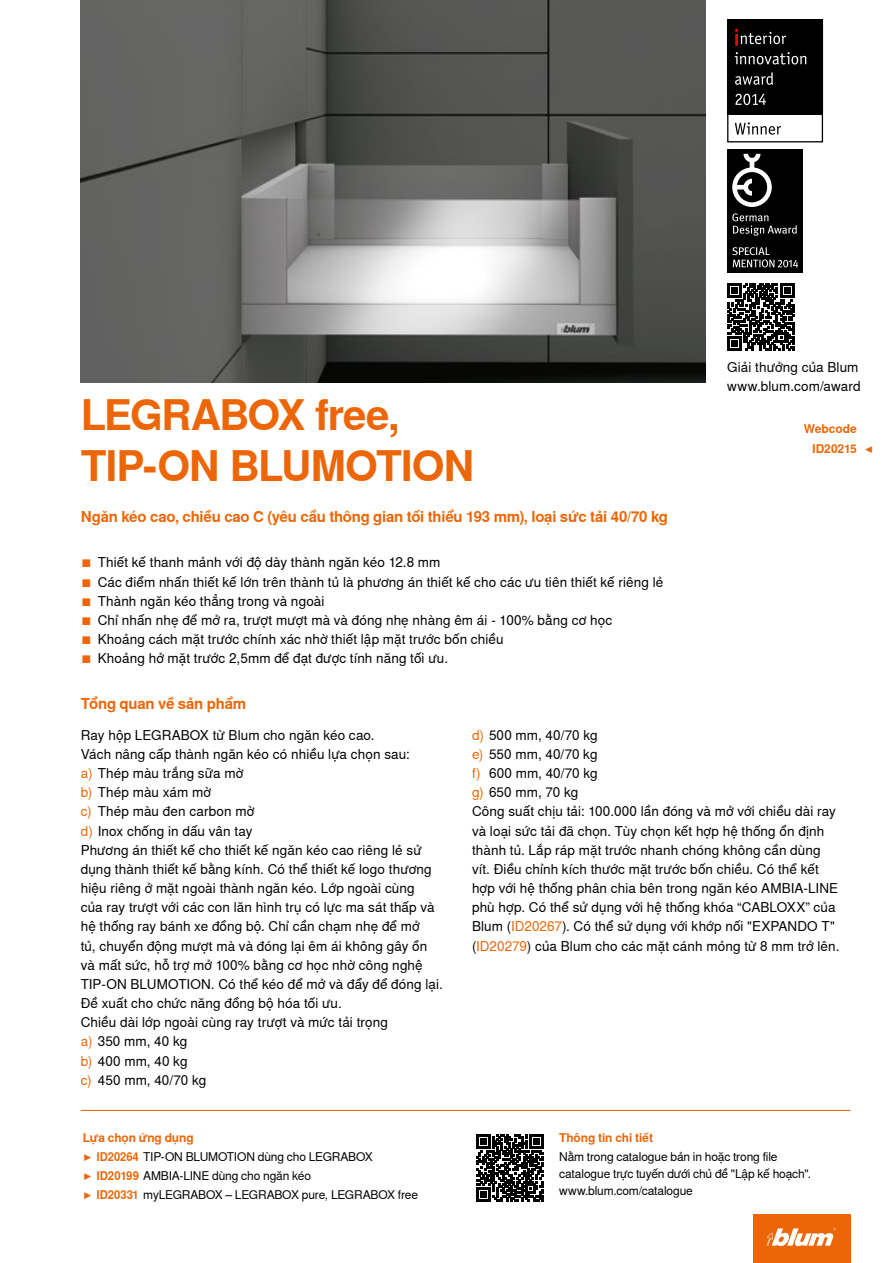
<style>
.page{position:relative;width:893px;height:1263px;background:#fff}
.page>*{position:absolute;margin:0;border:0;box-sizing:border-box;transform-origin:0 0}
.CB_AF_Ueber_Tit2{font:700 42px/50.4px "Nimbus Sans Global";letter-spacing:-.035em;color:#ec6608}
.CB_AF_Ueber_Ber1o_li{font:700 15px "Nimbus Sans Global";letter-spacing:-.015em;color:#ec6608}
.CB_AF_FliesIMG_li{font:13.5px/19.2px "Nimbus Sans Global";letter-spacing:.01em;color:#000}
.CB_AF_Bes_IMG9{font:13.5px "Nimbus Sans Global";letter-spacing:.005em;color:#000}
.CB_AF_Ueber_Ber2o_li{font:12px "Nimbus Sans Global";letter-spacing:-.015em;color:#000}
.CB_AF_Fliess_li{font:12px "Nimbus Sans Global";letter-spacing:-.01em;color:#000}
.CB_AF_Ueber_Ber2o_li-2{font:700 12px "Nimbus Sans Global";letter-spacing:-.005em;color:#ec6608}
.CB_AF_Ueber_Ber2o_re{font:700 12px "Nimbus Sans Global";letter-spacing:-.005em;color:#ec6608}
.s1{color:#ec6608}
.s2{font-weight:700;color:#ec6608}
</style>
<div class="page">
<img style="left:81px;top:0;width:625px;height:383px">
<svg style="left:727px;top:19px;width:96px;height:123px"></svg>
<div style="left:727px;top:149px;width:75px;height:123px;background:#000"></div>
<svg style="left:732px;top:154px;width:40px;height:53px"></svg>
<svg style="left:732px;top:247px;width:66px;height:21px"></svg>
<svg style="left:732px;top:213px;width:65px;height:23px"></svg>
<div style="left:753px;top:1214px;width:97px;height:49px;background:#ec6608"></div>
<svg style="left:767px;top:1227px;width:69px;height:19px"></svg>
<svg style="left:727px;top:284px;width:67px;height:67px"></svg>
<hr style="left:81px;top:1110px;width:769px;height:1px;background:#ec6608">
<svg style="left:476px;top:1134px;width:67px;height:67px"></svg>
<p class="CB_AF_Ueber_Tit2" style="left:81px;top:390px;width:395px">LEGRABOX free,<br>TIP-ON BLUMOTION</p>
<p class="CB_AF_Ueber_Ber1o_li" style="left:81px;top:508px;width:589px">Ngăn kéo cao, chiều cao C (yêu cầu thông gian tối thiểu 193 mm), loại sức tải 40/70 kg</p>
<p class="CB_AF_Bes_IMG9" style="left:81px;top:555px;width:361px"><span class="s1">■</span> Thiết kế thanh mảnh với độ dày thành ngăn kéo 12.8 mm</p>
<p class="CB_AF_Bes_IMG9" style="left:81px;top:574px;width:584px"><span class="s1">■</span> Các điểm nhấn thiết kế lớn trên thành tủ là phương án thiết kế cho các ưu tiên thiết kế riêng lẻ</p>
<p class="CB_AF_Bes_IMG9" style="left:81px;top:593px;width:245px"><span class="s1">■</span> Thành ngăn kéo thẳng trong và ngoài</p>
<p class="CB_AF_Bes_IMG9" style="left:81px;top:612px;width:533px"><span class="s1">■</span> Chỉ nhấn nhẹ để mở ra, trượt mượt mà và đóng nhẹ nhàng êm ái - 100% bằng cơ học</p>
<p class="CB_AF_Bes_IMG9" style="left:81px;top:631px;width:424px"><span class="s1">■</span> Khoảng cách mặt trước chính xác nhờ thiết lập mặt trước bốn chiều</p>
<p class="CB_AF_Bes_IMG9" style="left:81px;top:651px;width:369px"><span class="s1">■</span> Khoảng hở mặt trước 2,5mm để đạt được tính năng tối ưu.</p>
<p class="CB_AF_Ueber_Ber1o_li" style="left:81px;top:695px;width:167px">Tổng quan về sản phẩm</p>
<p class="CB_AF_FliesIMG_li" style="left:727px;top:358px;width:133px">Giải thưởng của Blum</p>
<p class="CB_AF_FliesIMG_li" style="left:727px;top:377px;width:135px">www.blum.com/award</p>
<p class="CB_AF_Ueber_Ber2o_re" style="left:804px;top:422px;width:55px">Webcode</p>
<p class="CB_AF_Ueber_Ber2o_re" style="left:812px;top:441px;width:46px">ID20215</p>
<p class="CB_AF_Ueber_Ber2o_re" style="left:865px;top:441px;width:11px">◀</p>
<p class="CB_AF_FliesIMG_li" style="left:81px;top:725px;width:295px">Ray hộp LEGRABOX từ Blum cho ngăn kéo cao.</p>
<p class="CB_AF_FliesIMG_li" style="left:81px;top:744px;width:330px">Vách nâng cấp thành ngăn kéo có nhiều lựa chọn sau:</p>
<p class="CB_AF_FliesIMG_li" style="left:81px;top:764px;width:164px"><span class="s1">a)</span> Thép màu trắng sữa mờ</p>
<p class="CB_AF_FliesIMG_li" style="left:81px;top:783px;width:132px"><span class="s1">b)</span> Thép màu xám mờ</p>
<p class="CB_AF_FliesIMG_li" style="left:81px;top:802px;width:175px"><span class="s1">c)</span> Thép màu đen carbon mờ</p>
<p class="CB_AF_FliesIMG_li" style="left:81px;top:821px;width:173px"><span class="s1">d)</span> Inox chống in dấu vân tay</p>
<p class="CB_AF_FliesIMG_li" style="left:81px;top:840px;width:364px">Phương án thiết kế cho thiết kế ngăn kéo cao riêng lẻ sử dụng thành thiết kế bằng kính. Có thể thiết kế logo thương hiệu riêng ở mặt ngoài thành ngăn kéo. Lớp ngoài cùng<br>của ray trượt với các con lăn hình trụ có lực ma sát thấp và hệ thống ray bánh xe đồng bộ. Chỉ cần chạm nhẹ để mở<br>tủ, chuyển động mượt mà và đóng lại êm ái không gây ồn và mất sức, hỗ trợ mở 100% bằng cơ học nhờ công nghệ TIP-ON BLUMOTION. Có thể kéo để mở và đẩy để đóng lại.<br>Đề xuất cho chức năng đồng bộ hóa tối ưu.</p>
<p class="CB_AF_FliesIMG_li" style="left:81px;top:1013px;width:309px">Chiều dài lớp ngoài cùng ray trượt và mức tải trọng</p>
<p class="CB_AF_FliesIMG_li" style="left:81px;top:1032px;width:108px"><span class="s1">a)</span> 350 mm, 40 kg</p>
<p class="CB_AF_FliesIMG_li" style="left:81px;top:1051px;width:108px"><span class="s1">b)</span> 400 mm, 40 kg</p>
<p class="CB_AF_FliesIMG_li" style="left:81px;top:1070px;width:127px"><span class="s1">c)</span> 450 mm, 40/70 kg</p>
<p class="CB_AF_Ueber_Ber2o_li-2" style="left:83px;top:1130px;width:112px">Lựa chọn ứng dụng</p>
<p class="CB_AF_Ueber_Ber2o_li" style="left:83px;top:1149px;width:291px"><span class="s1">▶</span> <span class="s2">ID20264</span> TIP-ON BLUMOTION dùng cho LEGRABOX</p>
<p class="CB_AF_Ueber_Ber2o_li" style="left:83px;top:1169px;width:230px"><span class="s1">▶</span> <span class="s2">ID20199</span> AMBIA-LINE dùng cho ngăn kéo</p>
<p class="CB_AF_Ueber_Ber2o_li" style="left:83px;top:1188px;width:337px"><span class="s1">▶</span> <span class="s2">ID20331</span> myLEGRABOX – LEGRABOX pure, LEGRABOX free</p>
<p class="CB_AF_FliesIMG_li" style="left:472px;top:725px;width:127px"><span class="s1">d)</span> 500 mm, 40/70 kg</p>
<p class="CB_AF_FliesIMG_li" style="left:472px;top:744px;width:127px"><span class="s1">e)</span> 550 mm, 40/70 kg</p>
<p class="CB_AF_FliesIMG_li" style="left:472px;top:764px;width:127px"><span class="s1">f)</span> 600 mm, 40/70 kg</p>
<p class="CB_AF_FliesIMG_li" style="left:472px;top:783px;width:108px"><span class="s1">g)</span> 650 mm, 70 kg</p>
<p class="CB_AF_FliesIMG_li" style="left:472px;top:802px;width:369px">Công suất chịu tải: 100.000 lần đóng và mở với chiều dài ray và loại sức tải đã chọn. Tùy chọn kết hợp hệ thống ổn định thành tủ. Lắp ráp mặt trước nhanh chóng không cần dùng vít. Điều chỉnh kích thước mặt trước bốn chiều. Có thể kết hợp với hệ thống phân chia bên trong ngăn kéo AMBIA-LINE phù hợp. Có thể sử dụng với hệ thống khóa “CABLOXX” của Blum (<span class="s1">ID20267</span>). Có thể sử dụng với khớp nối "EXPANDO T" (<span class="s1">ID20279</span>) của Blum cho các mặt cánh mỏng từ 8 mm trở lên.</p>
<p class="CB_AF_Ueber_Ber2o_li-2" style="left:559px;top:1130px;width:95px">Thông tin chi tiết</p>
<p class="CB_AF_Fliess_li" style="left:559px;top:1149px;width:220px">Nằm trong catalogue bản in hoặc trong file</p>
<p class="CB_AF_Fliess_li" style="left:559px;top:1166px;width:253px">catalogue trực tuyến dưới chủ đề "Lập kế hoạch".</p>
<p class="CB_AF_Fliess_li" style="left:559px;top:1183px;width:135px">www.blum.com/catalogue</p>
</div>
